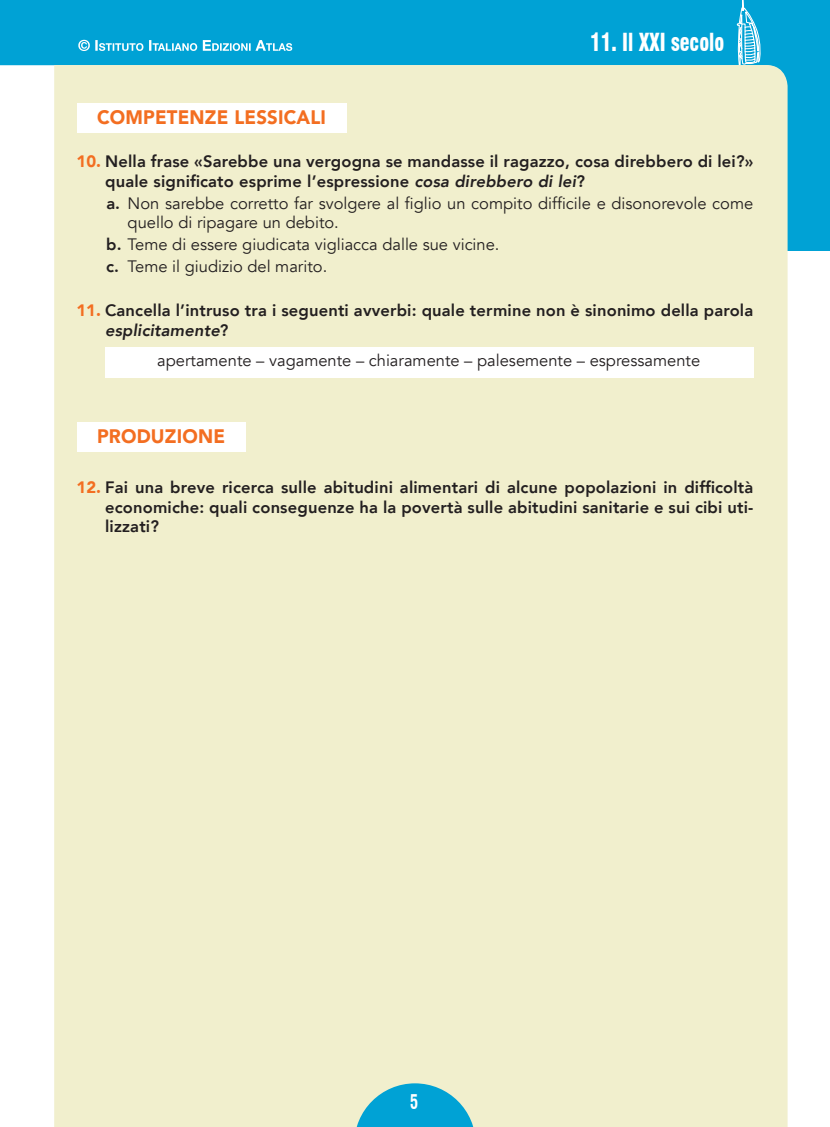
<style>
.page{position:relative;width:830px;height:1127px;background:#fff}
.page>*{position:absolute;margin:0;border:0;box-sizing:border-box;transform-origin:0 0}
.t1{font:900 condensed 24.3px "Swiss 721 BT";color:#fff;scale:.82 1}
.t2{font:700 condensed 19.8px "Swiss 721 BT";color:#fff;scale:.82 1}
.t3{font:900 19.5px "Avenir";letter-spacing:.01em;color:#f36e21;scale:.95 1}
.t4{font:800 16.5px/19.8px "Avenir";letter-spacing:.01em;color:#231f20}
.t5{font:16.5px/19.8px "Avenir";color:#231f20}
.s1{font-weight:900;color:#f36e21}
.s2{font-style:italic}
.s3{font-weight:800}
</style>
<div class="page">
<div style="left:0;top:0;width:829px;height:251px;background:#00a2d5"></div>
<div style="left:0;top:65px;width:54px;height:186px;background:#fff"></div>
<svg style="left:736px;top:0;width:25px;height:65px"></svg>
<svg style="left:78px;top:40px;width:214px;height:11px"></svg>
<div style="left:54px;top:65px;width:733px;height:1062px;background:#f1efcd"></div>
<div style="left:105px;top:348px;width:648px;height:30px;background:#fff"></div>
<div style="left:77px;top:422px;width:168px;height:29px;background:#fff"></div>
<div style="left:77px;top:103px;width:269px;height:29px;background:#fff"></div>
<svg style="left:354px;top:1083px;width:121px;height:44px"></svg>
<p class="t3" style="left:97px;top:101px;width:242px">COMPETENZE LESSICALI</p>
<h1 class="t1" style="left:590px;top:28px;width:165px">11. Il XXI secolo</h1>
<p class="t4" style="left:105px;top:150px;width:649px;text-indent:-28px"><span class="s1">10.</span> Nella frase «Sarebbe una vergogna se mandasse il ragazzo, cosa direbbero di lei?» quale significato esprime l’espressione <span class="s2">cosa direbbero di lei</span>?</p>
<p class="t5" style="left:127px;top:193px;width:627px;text-indent:-21px"><span class="s3">a.</span> Non sarebbe corretto far svolgere al figlio un compito difficile e disonorevole come quello di ripagare un debito.</p>
<p class="t5" style="left:106px;top:234px;width:394px;line-height:21.9px"><span class="s3">b.</span> Teme di essere giudicata vigliacca dalle sue vicine. <span class="s3">c.</span> Teme il giudizio del marito.</p>
<p class="t4" style="left:105px;top:299px;width:649px;text-indent:-28px"><span class="s1">11.</span> Cancella l’intruso tra i seguenti avverbi: quale termine non è sinonimo della parola <span class="s2">esplicitamente</span>?</p>
<p class="t5" style="left:157px;top:351px;width:544px">apertamente – vagamente – chiaramente – palesemente – espressamente</p>
<p class="t3" style="left:97px;top:420px;width:136px">PRODUZIONE</p>
<p class="t4" style="left:105px;top:476px;width:649px;text-align:justify;text-indent:-28px"><span class="s1">12.</span> Fai una breve ricerca sulle abitudini alimentari di alcune popolazioni in difficoltà economiche: quali conseguenze ha la povertà sulle abitudini sanitarie e sui cibi uti&shy;lizzati?</p>
<p class="t2" style="left:410px;top:1090px;width:11px">5</p>
</div>
